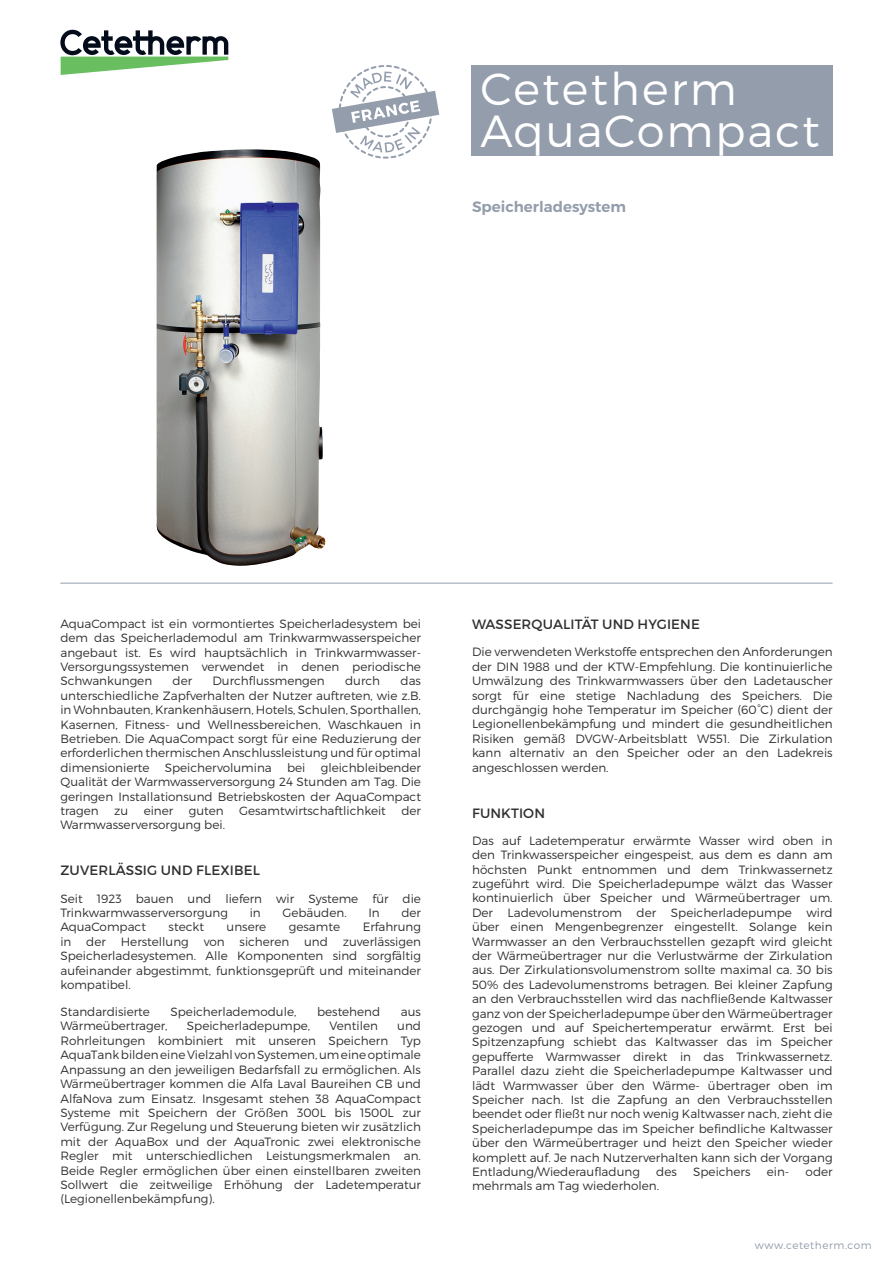
<style>
.page{position:relative;width:893px;height:1263px;background:#fff}
.page>*{position:absolute;margin:0;border:0;box-sizing:border-box;transform-origin:0 0}
.t1{font:300 45px/42px "Montserrat";letter-spacing:.04em;color:#fff}
.t2{font:600 15px "Montserrat";color:#939dac}
.t3{font:13.5px "Montserrat";letter-spacing:.01em;color:#312f30}
.t4{font:300 12px/14.4px "Montserrat";color:#312f30;text-align:justify}
.t5{font:300 10.5px "Montserrat";letter-spacing:.05em;color:#939dac}
</style>
<div class="page">
<svg style="left:60px;top:30px;width:168px;height:45px"></svg>
<div style="left:471px;top:65px;width:362px;height:90px;background:#939dac"></div>
<hr style="left:60px;top:583px;width:773px;height:1px;background:#939dac">
<img style="left:156px;top:149px;width:170px;height:417px">
<svg style="left:332px;top:65px;width:107px;height:94px"></svg>
<h1 class="t1" style="left:481px;top:67px;width:341px">Cetetherm<br>AquaCompact</h1>
<p class="t2" style="left:472px;top:197px;width:156px">Speicherladesystem</p>
<p class="t4" style="left:60px;top:616px;width:362px">AquaCompact ist ein vormontiertes Speicherladesystem bei dem das Speicherlademodul am Trinkwarmwasserspeicher angebaut ist. Es wird hauptsächlich in Trinkwarmwasser-Versorgungssystemen verwendet in denen periodische Schwankungen</p>
<p class="t4" style="left:173px;top:674px;width:21px">der</p>
<p class="t4" style="left:212px;top:674px;width:114px">Durchflussmengen</p>
<p class="t4" style="left:345px;top:674px;width:37px">durch</p>
<p class="t4" style="left:60px;top:674px;width:362px;text-indent:340px">das unterschiedliche Zapfverhalten der Nutzer auftreten, wie z.B. in Wohnbauten, Krankenhäusern, Hotels, Schulen, Sporthallen, Kasernen, Fitness- und Wellnessbereichen, Waschkauen in Betrieben. Die AquaCompact sorgt für eine Reduzierung der erforderlichen thermischen Anschlussleistung und für optimal dimensionierte</p>
<p class="t4" style="left:60px;top:760px;width:362px;text-indent:260px">gleichbleibender Qualität der Warmwasserversorgung 24 Stunden am Tag. Die geringen Installationsund Betriebskosten der AquaCompact tragen</p>
<p class="t4" style="left:165px;top:760px;width:109px">Speichervolumina</p>
<p class="t4" style="left:287px;top:760px;width:20px">bei</p>
<p class="t4" style="left:114px;top:803px;width:16px">zu</p>
<p class="t4" style="left:144px;top:803px;width:31px">einer</p>
<p class="t4" style="left:189px;top:803px;width:36px">guten</p>
<p class="t4" style="left:239px;top:803px;width:148px">Gesamtwirtschaftlichkeit</p>
<p class="t4" style="left:401px;top:803px;width:21px">der</p>
<p class="t4" style="left:60px;top:818px;width:166px">Warmwasserversorgung bei.</p>
<p class="t3" style="left:60px;top:862px;width:201px">ZUVERLÄSSIG UND FLEXIBEL</p>
<p class="t4" style="left:60px;top:891px;width:362px">Seit 1923 bauen und liefern wir Systeme für die<br>Trinkwarmwasserversorgung</p>
<p class="t4" style="left:250px;top:905px;width:13px">in</p>
<p class="t4" style="left:282px;top:905px;width:66px">Gebäuden.</p>
<p class="t4" style="left:368px;top:905px;width:13px">In</p>
<p class="t4" style="left:401px;top:905px;width:21px">der</p>
<p class="t4" style="left:60px;top:920px;width:362px;text-indent:302px">Erfahrung in der Herstellung von sicheren und zuverlässigen Speicherladesystemen. Alle Komponenten sind sorgfältig aufeinander abgestimmt, funktionsgeprüft und miteinander kompatibel.</p>
<p class="t4" style="left:60px;top:1004px;width:91px">Standardisierte</p>
<p class="t4" style="left:170px;top:1004px;width:127px">Speicherlademodule,</p>
<p class="t4" style="left:317px;top:1004px;width:65px">bestehend</p>
<p class="t4" style="left:401px;top:1004px;width:22px">aus</p>
<p class="t4" style="left:60px;top:1019px;width:109px">Wärmeübertrager,</p>
<p class="t4" style="left:187px;top:1019px;width:125px">Speicherladepumpe,</p>
<p class="t4" style="left:329px;top:1019px;width:50px">Ventilen</p>
<p class="t4" style="left:60px;top:920px;width:87px">AquaCompact</p>
<p class="t4" style="left:169px;top:920px;width:37px">steckt</p>
<p class="t4" style="left:227px;top:920px;width:41px">unsere</p>
<p class="t4" style="left:289px;top:920px;width:53px">gesamte</p>
<p class="t4" style="left:60px;top:1019px;width:362px;text-indent:337px">und Rohrleitungen kombiniert mit unseren Speichern Typ AquaTank bilden eine Vielzahl von Systemen, um eine optimale Anpassung an den jeweiligen Bedarfsfall zu ermöglichen. Als Wärmeübertrager kommen die Alfa Laval Baureihen CB und AlfaNova zum Einsatz. Insgesamt stehen 38 AquaCompact Systeme mit Speichern der Größen 300L bis 1500L zur Verfügung. Zur Regelung und Steuerung bieten wir zusätzlich mit der AquaBox und der AquaTronic zwei elektronische Regler mit unterschiedlichen Leistungsmerkmalen an.<br>Beide Regler ermöglichen über einen einstellbaren zweiten Sollwert die zeitweilige Erhöhung der Ladetemperatur (Legionellenbekämpfung).</p>
<p class="t3" style="left:472px;top:616px;width:229px">WASSERQUALITÄT UND HYGIENE</p>
<p class="t4" style="left:472px;top:645px;width:362px">Die verwendeten Werkstoffe entsprechen den Anforderungen der DIN 1988 und der KTW-Empfehlung. Die kontinuierliche Umwälzung des Trinkwarmwassers über den Ladetauscher sorgt für eine stetige Nachladung des Speichers. Die durchgängig hohe Temperatur im Speicher (60°C) dient der Legionellenbekämpfung und mindert die gesundheitlichen Risiken gemäß DVGW-Arbeitsblatt W551. Die Zirkulation kann alternativ an den Speicher oder an den Ladekreis angeschlossen werden.</p>
<p class="t3" style="left:472px;top:804px;width:74px">FUNKTION</p>
<p class="t4" style="left:472px;top:833px;width:362px">Das auf Ladetemperatur erwärmte Wasser wird oben in den Trinkwasserspeicher eingespeist, aus dem es dann am höchsten Punkt entnommen und dem Trinkwassernetz zugeführt wird. Die Speicherladepumpe wälzt das Wasser kontinuierlich über Speicher und Wärmeübertrager um.<br>Der Ladevolumenstrom der Speicherladepumpe wird über einen Mengenbegrenzer eingestellt. Solange kein Warmwasser an den Verbrauchsstellen gezapft wird gleicht der Wärmeübertrager nur die Verlustwärme der Zirkulation aus. Der Zirkulationsvolumenstrom sollte maximal ca. 30 bis 50% des Ladevolumenstroms betragen. Bei kleiner Zapfung an den Verbrauchsstellen wird das nachfließende Kaltwasser ganz von der Speicherladepumpe über den Wärmeübertrager gezogen und auf Speichertemperatur erwärmt. Erst bei Spitzenzapfung schiebt das Kaltwasser das im Speicher gepufferte Warmwasser direkt in das Trinkwassernetz.<br>Parallel dazu zieht die Speicherladepumpe Kaltwasser und lädt Warmwasser über den Wärme- übertrager oben im Speicher nach. Ist die Zapfung an den Verbrauchsstellen beendet oder fließt nur noch wenig Kaltwasser nach, zieht die Speicherladepumpe das im Speicher befindliche Kaltwasser über den Wärmeübertrager und heizt den Speicher wieder komplett auf. Je nach Nutzerverhalten kann sich der Vorgang Entladung/Wiederaufladung</p>
<p class="t4" style="left:656px;top:1164px;width:22px">des</p>
<p class="t4" style="left:693px;top:1164px;width:59px">Speichers</p>
<p class="t4" style="left:767px;top:1164px;width:24px">ein-</p>
<p class="t4" style="left:806px;top:1164px;width:29px">oder</p>
<p class="t4" style="left:472px;top:1179px;width:189px">mehrmals am Tag wiederholen.</p>
<p class="t5" style="left:755px;top:1239px;width:118px">www.cetetherm.com</p>
</div>
